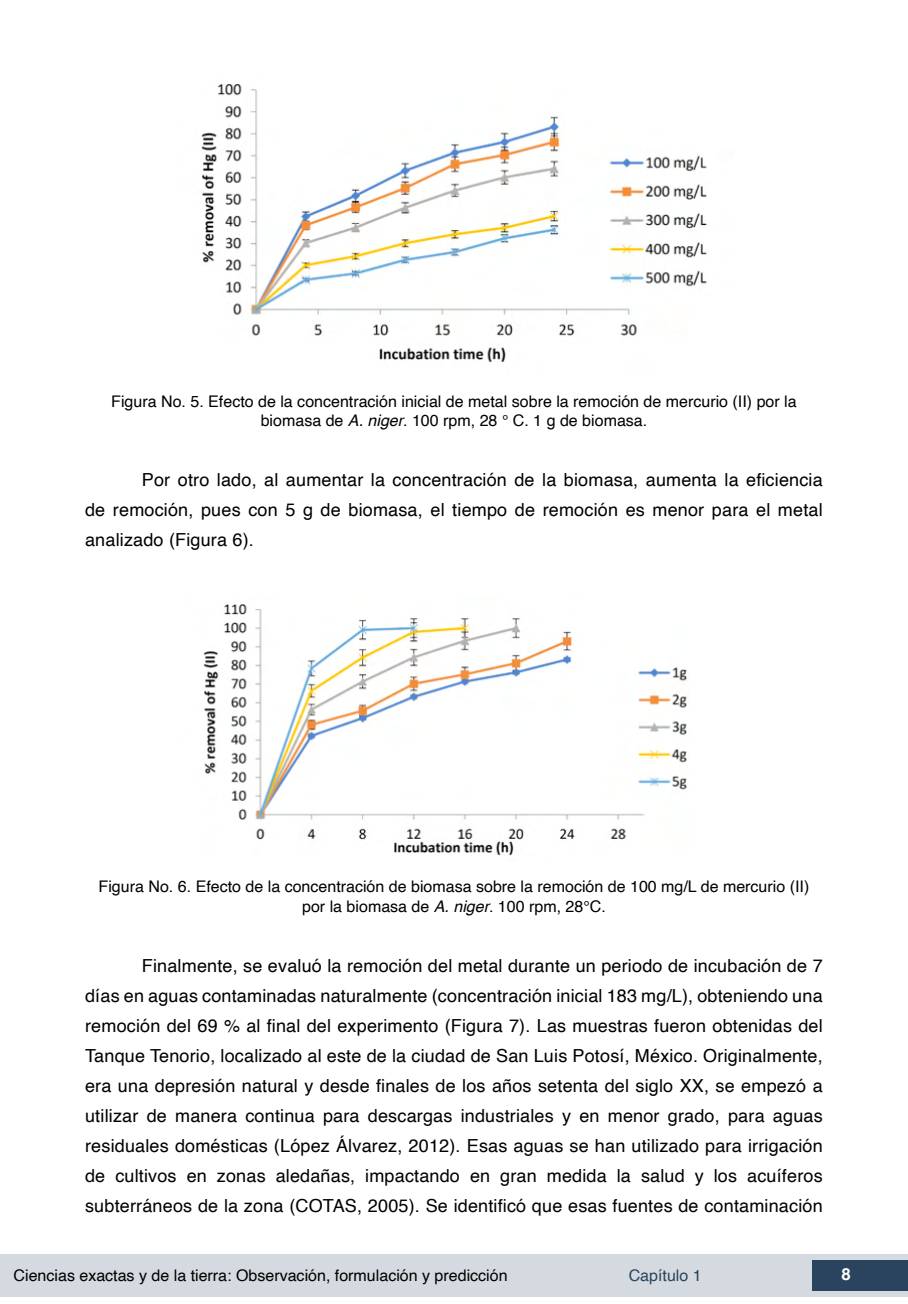
<style>
.page{position:relative;width:908px;height:1304px;background:#fff}
.page>*{position:absolute;margin:0;border:0;box-sizing:border-box;transform-origin:0 0}
.t1{font:18px/30px "Helvetica";letter-spacing:.01em;color:#000;text-align:justify}
.t2{font:700 16.8px "Helvetica";color:#fff}
.t3{font:16px/19.2px "Helvetica";color:#000;text-align:center}
.t4{font:16px "Helvetica";color:#2a435e}
.s1{font-style:italic}
</style>
<div class="page">
<div style="left:0;top:1254px;width:906px;height:43px;background:#d4dadf"></div>
<div style="left:812px;top:1261px;width:95px;height:30px;background:#2a435e"></div>
<img style="left:201px;top:84px;width:506px;height:278px">
<img style="left:204px;top:604px;width:483px;height:252px">
<p class="t3" style="left:111px;top:392px;width:686px">Figura No. 5. Efecto de la concentración inicial de metal sobre la remoción de mercurio (II) por la biomasa de <span class="s1">A. niger</span>. 100 rpm, 28 ° C. 1 g de biomasa.</p>
<p class="t1" style="left:85px;top:465px;width:738px;text-indent:57px">Por otro lado, al aumentar la concentración de la biomasa, aumenta la eficiencia de remoción, pues con 5 g de biomasa, el tiempo de remoción es menor para el metal analizado (Figura 6).</p>
<p class="t3" style="left:99px;top:878px;width:711px">Figura No. 6. Efecto de la concentración de biomasa sobre la remoción de 100 mg/L de mercurio (II) por la biomasa de <span class="s1">A. niger</span>. 100 rpm, 28°C.</p>
<p class="t1" style="left:85px;top:951px;width:738px;text-indent:57px">Finalmente, se evaluó la remoción del metal durante un periodo de incubación de 7 días en aguas contaminadas naturalmente (concentración inicial 183 mg/L), obteniendo una remoción del 69 % al final del experimento (Figura 7). Las muestras fueron obtenidas del Tanque Tenorio, localizado al este de la ciudad de San Luis Potosí, México. Originalmente, era una depresión natural y desde finales de los años setenta del siglo XX, se empezó a utilizar de manera continua para descargas industriales y en menor grado, para aguas residuales domésticas (López Álvarez, 2012). Esas aguas se han utilizado para irrigación de cultivos en zonas aledañas, impactando en gran medida la salud y los acuíferos subterráneos de la zona (COTAS, 2005). Se identificó que esas fuentes de contaminación</p>
<p class="t3" style="left:14px;top:1266px;width:495px">Ciencias exactas y de la tierra: Observación, formulación y predicción</p>
<p class="t4" style="left:628px;top:1263px;width:74px">Capítulo 1</p>
<p class="t2" style="left:841px;top:1264px;width:11px">8</p>
</div>
